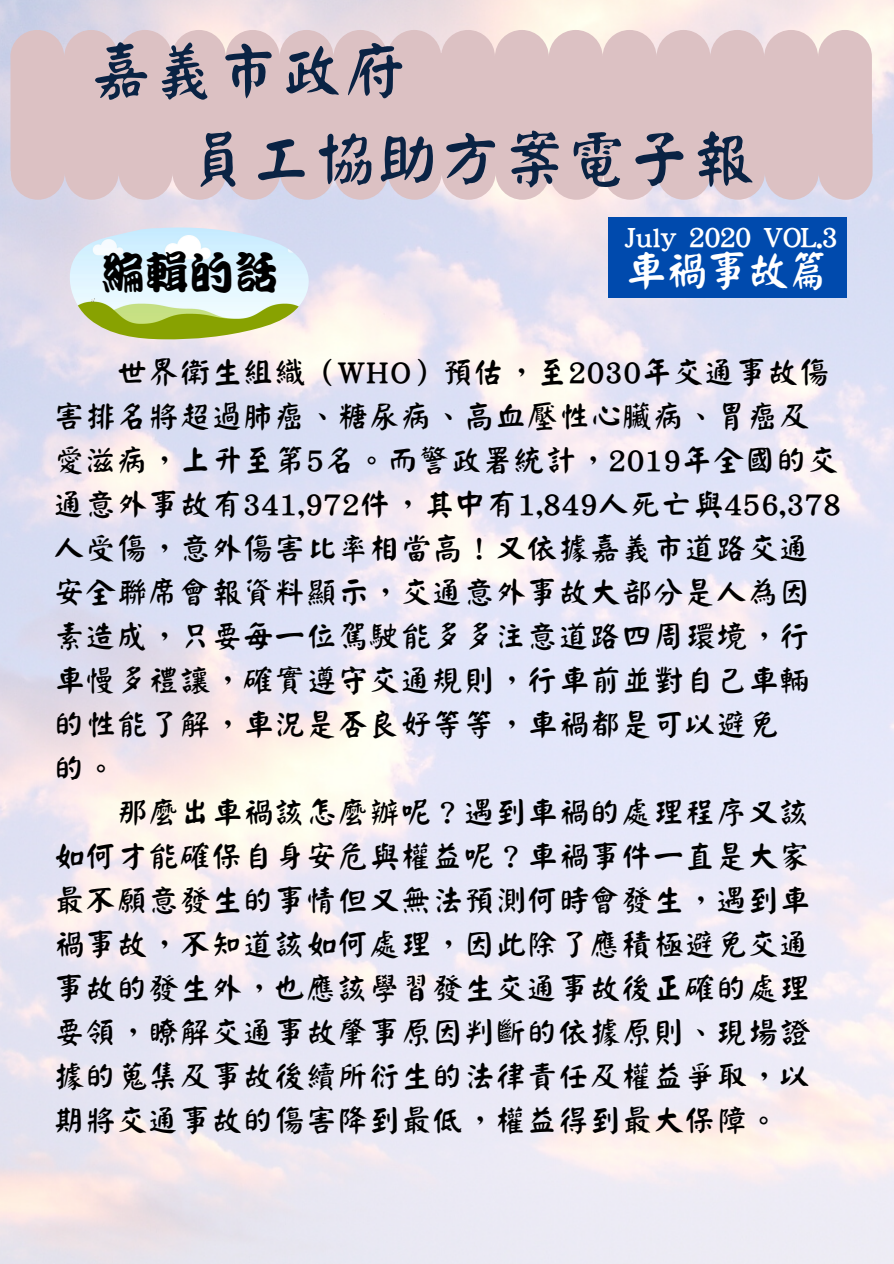
<style>
.page{position:relative;width:894px;height:1264px;background:#fff}
.page>*{position:absolute;margin:0;border:0;box-sizing:border-box;transform-origin:0 0}
.t1{font:63.15px/87.9px "Han Wang Yan Kai";color:#0a2344}
.t2{font:44.4px "Han Wang Kan Tan";color:#000}
.t3{font:43.2px "Han Wang Yan Kai";letter-spacing:-.05em;color:#fff}
.t4{font:31.5px/44.1px "Han Wang Yan Kai";color:#000}
.t5{font:29.1px "Han Wang Yan Kai";letter-spacing:-.05em;color:#fff}
</style>
<div class="page">
<img style="left:0;top:0;width:893px;height:1263px">
<div style="left:608px;top:218px;width:238px;height:80px;background:#004aad"></div>
<img style="left:65px;top:227px;width:244px;height:112px">
<svg style="left:10px;top:30px;width:862px;height:170px;background:#dcc3c5"></svg>
<h1 class="t1" style="left:185px;top:27px;width:570px;text-indent:-96px">嘉義市政府<br>員工協助方案電子報</h1>
<p class="t5" style="left:623px;top:223px;width:216px">July 2020 VOL.3</p>
<h2 class="t2" style="left:100px;top:250px;width:179px">編輯的話</h2>
<h3 class="t3" style="left:623px;top:250px;width:209px">車禍事故篇</h3>
<p class="t4" style="left:53px;top:350px;width:788px;text-indent:63px">世界衛生組織（WHO）預估，至2030年交通事故傷害排名將超過肺癌、糖尿病、高血壓性心臟病、胃癌及愛滋病，上升至第5名。而警政署統計，2019年全國的交通意外事故有341,972件，其中有1,849人死亡與456,378人受傷，意外傷害比率相當高！又依據嘉義市道路交通安全聯席會報資料顯示，交通意外事故大部分是人為因素造成，只要每一位駕駛能多多注意道路四周環境，行車慢多禮讓，確實遵守交通規則，行車前並對自己車輛的性能了解，車況是否良好等等，車禍都是可以避免<br>的。</p>
<p class="t4" style="left:53px;top:790px;width:758px;text-align:justify;text-indent:63px">那麼出車禍該怎麼辦呢？遇到車禍的處理程序又該如何才能確保自身安危與權益呢？車禍事件一直是大家最不願意發生的事情但又無法預測何時會發生，遇到車禍事故，不知道該如何處理，因此除了應積極避免交通事故的發生外，也應該學習發生交通事故後正確的處理要領，瞭解交通事故肇事原因判斷的依據原則、現場證據的蒐集及事故後續所衍生的法律責任及權益爭取，以期將交通事故的傷害降到最低，權益得到最大保障。</p>
</div>
